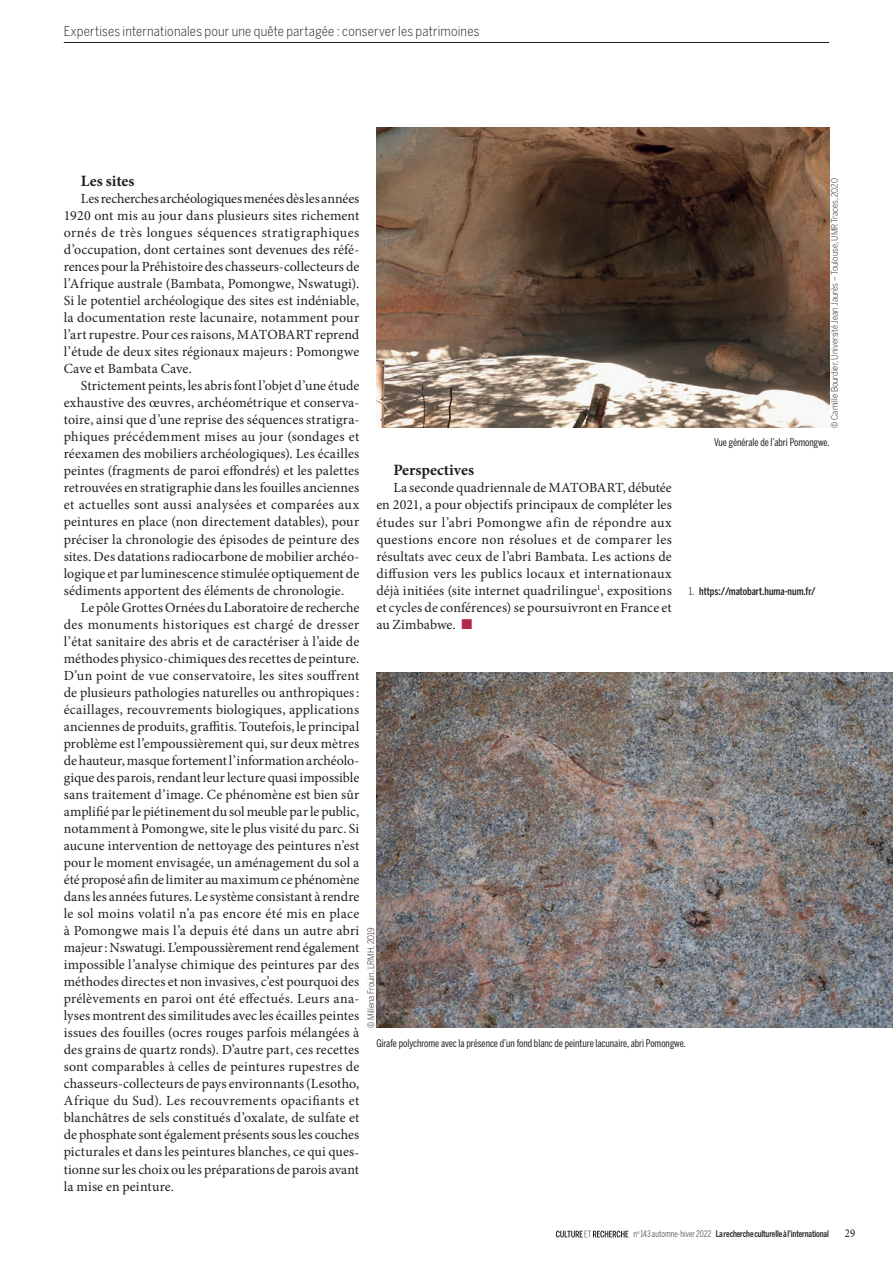
<style>
.page{position:relative;width:893px;height:1263px;background:#fff}
.page>*{position:absolute;margin:0;border:0;box-sizing:border-box;transform-origin:0 0}
.t1{font:700 15.75px "Minion Pro";color:#231f20}
.t2{font:13.95px/17.1px "Minion Pro";letter-spacing:.005em;color:#231f20;text-align:justify}
.t3{font:300 13.5px "Benton Sans Cond";letter-spacing:.015em;color:#231f20}
.t4{font:12px "Minion Pro";color:#231f20;scale:.89 1}
.t5{font:10.5px "Benton Sans Comp";color:#231f20}
.t6{font:500 10.5px "Benton Sans Comp";color:#231f20}
.t7{font:300 9px "Benton Sans Cond";color:#231f20}
.t8{font:500 9px "Benton Sans Comp";letter-spacing:-.015em;color:#231f20}
.s1{color:#b6274b}
.s2{font-weight:400}
.s3{font-weight:300}
</style>
<div class="page">
<svg style="left:556px;top:1231px;width:72px;height:6px"></svg>
<hr style="left:64px;top:42px;width:765px;height:1px;background:#231f20">
<img style="left:376px;top:128px;width:453px;height:300px">
<img style="left:377px;top:672px;width:516px;height:356px">
<p class="t3" style="left:64px;top:23px;width:417px">Expertises internationales pour une quête partagée : conserver les patrimoines</p>
<p class="t1" style="left:81px;top:170px;width:55px">Les sites</p>
<p class="t2" style="left:64px;top:190px;width:297px;text-indent:17px">Les recherches archéologiques menées dès les années 1920 ont mis au jour dans plusieurs sites richement ornés de très longues séquences stratigraphiques d’occupation, dont certaines sont devenues des réfé&shy;rences pour la Préhistoire des chasseurs-collecteurs de l’Afrique australe (Bambata, Pomongwe, Nswatugi).<br>Si le potentiel archéologique des sites est indéniable, la documentation reste lacunaire, notamment pour l’art rupestre. Pour ces raisons, MATOBART reprend l’étude de deux sites régionaux majeurs: Pomongwe Cave et Bambata Cave.</p>
<p class="t2" style="left:64px;top:377px;width:297px;text-indent:17px">Strictement peints, les abris font l’objet d’une étude exhaustive des œuvres, archéométrique et conserva&shy;toire, ainsi que d’une reprise des séquences stratigra&shy;phiques précédemment mises au jour (sondages et réexamen des mobiliers archéologiques). Les écailles peintes (fragments de paroi effondrés) et les palettes retrouvées en stratigraphie dans les fouilles anciennes et actuelles sont aussi analysées et comparées aux peintures en place (non directement datables), pour préciser la chronologie des épisodes de peinture des sites. Des datations radiocarbone de mobilier archéo&shy;logique et par luminescence stimulée optiquement de sédiments apportent des éléments de chronologie.</p>
<p class="t2" style="left:64px;top:599px;width:297px;text-indent:17px">Le pôle Grottes Ornées du Laboratoire de recherche des monuments historiques est chargé de dresser l’état sanitaire des abris et de caractériser à l’aide de méthodes physico-chimiques des recettes de peinture.<br>D’un point de vue conservatoire, les sites souffrent de plusieurs pathologies naturelles ou anthropiques: écaillages, recouvrements biologiques, applications anciennes de produits, graffitis. Toutefois, le principal problème est l’empoussièrement qui, sur deux mètres de hauteur, masque fortement l’information archéolo&shy;gique des parois, rendant leur lecture quasi impossible sans traitement d’image. Ce phénomène est bien sûr amplifié par le piétinement du sol meuble par le public, notamment à Pomongwe, site le plus visité du parc. Si aucune intervention de nettoyage des peintures n’est pour le moment envisagée, un aménagement du sol a été proposé afin de limiter au maximum ce phénomène dans les années futures. Le système consistant à rendre le sol moins volatil n’a pas encore été mis en place à Pomongwe mais l’a depuis été dans un autre abri majeur: Nswatugi. L’empoussièrement rend également impossible l’analyse chimique des peintures par des méthodes directes et non invasives, c’est pourquoi des prélèvements en paroi ont été effectués. Leurs ana&shy;lyses montrent des similitudes avec les écailles peintes issues des fouilles (ocres rouges parfois mélangées à des grains de quartz ronds). D’autre part, ces recettes sont comparables à celles de peintures rupestres de chasseurs-collecteurs de pays environnants (Lesotho, Afrique du Sud). Les recouvrements opacifiants et blanchâtres de sels constitués d’oxalate, de sulfate et de phosphate sont également présents sous les couches picturales et dans les peintures blanches, ce qui ques&shy;tionne sur les choix ou les préparations de parois avant la mise en peinture.</p>
<p class="t7" style="left:829px;top:428px;width:251px;rotate:-90deg">© Camille Bourdier, Université Jean Jaurès – Toulouse, UMR Traces, 2020</p>
<p class="t1" style="left:393px;top:459px;width:82px">Perspectives</p>
<p class="t2" style="left:376px;top:480px;width:297px;text-indent:17px">La seconde quadriennale de MATOBART, débutée en 2021, a pour objectifs principaux de compléter les études sur l’abri Pomongwe afin de répondre aux questions encore non résolues et de comparer les résultats avec ceux de l’abri Bambata. Les actions de diffusion vers les publics locaux et internationaux déjà initiées (site internet quadrilingue<sup>1</sup>, expositions et cycles de conférences) se poursuivront en France et au Zimbabwe. <span class="s1">■</span></p>
<p class="t5" style="left:714px;top:436px;width:117px">Vue générale de l’abri Pomongwe.</p>
<p class="t6" style="left:689px;top:585px;width:128px"><span class="s2">1.</span> https://matobart.huma-num.fr/</p>
<p class="t7" style="left:366px;top:1028px;width:102px;rotate:-90deg">© Millena Frouin, LRMH, 2019</p>
<p class="t5" style="left:376px;top:1037px;width:311px">Girafe polychrome avec la présence d’un fond blanc de peinture lacunaire, abri Pomongwe.</p>
<p class="t8" style="left:634px;top:1229px;width:197px"><span class="s3">n</span><sup>o</sup> <span class="s3">143 automne-hiver 2022</span> La recherche culturelle à l’international</p>
<p class="t4" style="left:845px;top:1225px;width:13px">29</p>
</div>
